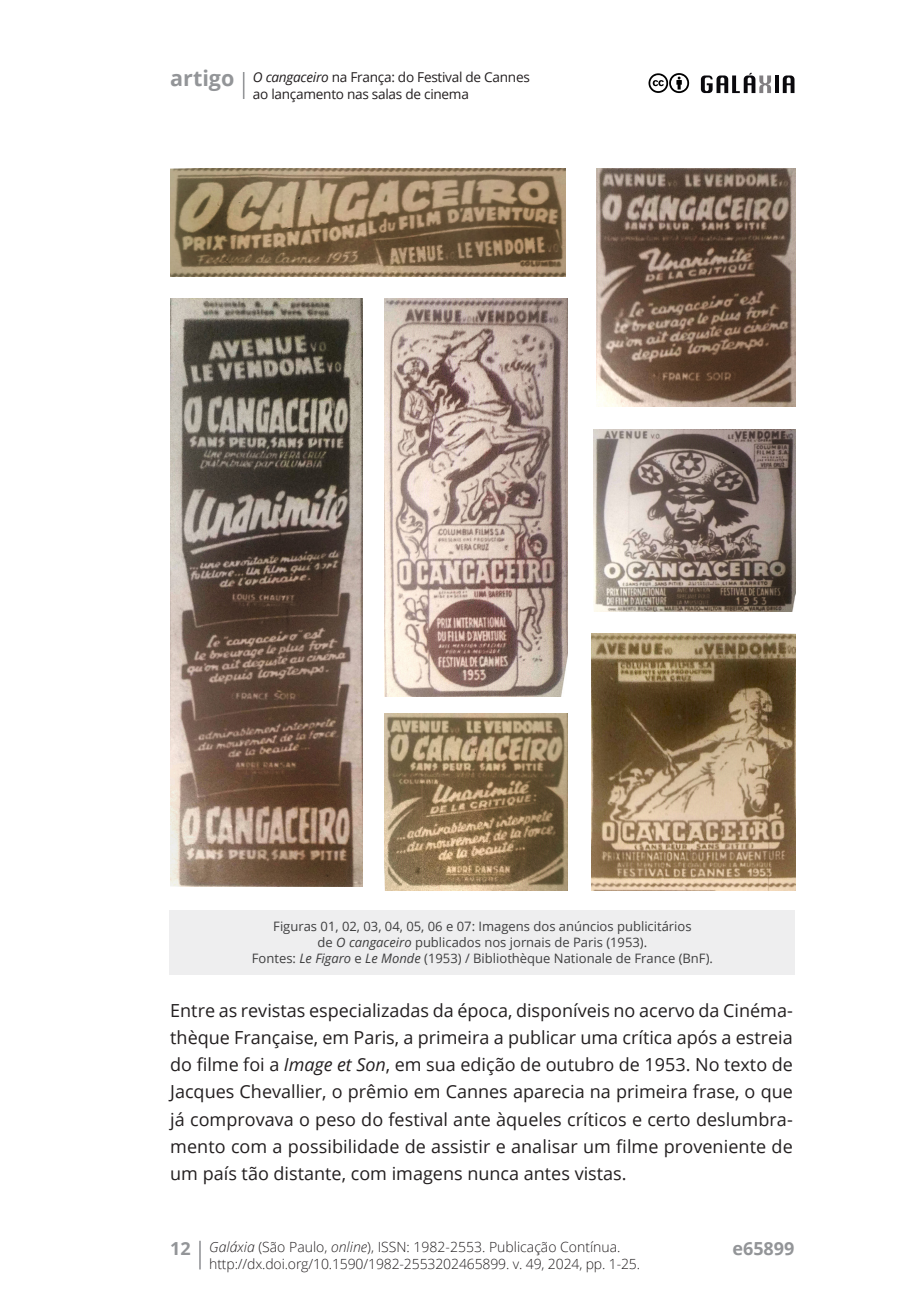
<style>
.page{position:relative;width:908px;height:1304px;background:#fff}
.page>*{position:absolute;margin:0;border:0;box-sizing:border-box;transform-origin:0 0}
.t1{font:700 21.6px "Open Sans";color:#939598}
.Mancha_de_texto{font:18px/27.2px "Open Sans";color:#231f20;text-align:justify}
.t2{font:700 18px "Open Sans";color:#939598}
.t3{font:300 14px "Open Sans";letter-spacing:-.01em;color:#231f20}
.t4{font:13.6px/17px "Open Sans";letter-spacing:-.02em;color:#231f20}
._0_enviado_RECEBIDO{font:13px/16px "Open Sans";color:#3e3e3f;text-align:center}
.s1{font-style:italic}
</style>
<div class="page">
<hr style="left:199px;top:1241px;width:2px;height:28px;background:#939598">
<svg style="left:243px;top:72px;width:1px;height:27px"></svg>
<svg style="left:775px;top:76px;width:3px;height:17px"></svg>
<svg style="left:782px;top:76px;width:12px;height:17px"></svg>
<svg style="left:648px;top:72px;width:122px;height:22px"></svg>
<img style="left:170px;top:168px;width:395px;height:109px">
<img style="left:591px;top:633px;width:203px;height:257px">
<img style="left:593px;top:430px;width:201px;height:182px">
<img style="left:170px;top:298px;width:192px;height:589px">
<img style="left:596px;top:169px;width:198px;height:238px">
<img style="left:384px;top:713px;width:183px;height:178px">
<img style="left:384px;top:298px;width:183px;height:398px">
<div style="left:170px;top:910px;width:624px;height:65px;background:#eeeeef"></div>
<p class="t1" style="left:170px;top:63px;width:66px">artigo</p>
<p class="t4" style="left:253px;top:68px;width:278px"><span class="s1">O cangaceiro</span> na França: do Festival de Cannes ao lançamento nas salas de cinema</p>
<p class="_0_enviado_RECEBIDO" style="left:252px;top:918px;width:462px">Figuras 01, 02, 03, 04, 05, 06 e 07: Imagens dos anúncios publicitários<br>de <span class="s1">O cangaceiro</span> publicados nos jornais de Paris (1953).<br>Fontes: <span class="s1">Le Figaro</span> e <span class="s1">Le Monde</span> (1953) / Bibliothèque Nationale de France (BnF).</p>
<p class="Mancha_de_texto" style="left:170px;top:996px;width:624px">Entre as revistas especializadas da época, disponíveis no acervo da Cinéma&shy;thèque Française, em Paris, a primeira a publicar uma crítica após a estreia do filme foi a <span class="s1">Image et Son</span>, em sua edição de outubro de 1953. No texto de Jacques Chevallier, o prêmio em Cannes aparecia na primeira frase, o que já comprovava o peso do festival ante àqueles críticos e certo deslumbra&shy;mento com a possibilidade de assistir e analisar um filme proveniente de um país tão distante, com imagens nunca antes vistas.</p>
<p class="t2" style="left:170px;top:1236px;width:22px">12</p>
<p class="t3" style="left:209px;top:1237px;width:412px"><span class="s1">Galáxia</span> (São Paulo, <span class="s1">online</span>), ISSN: 1982-2553. Publicação Contínua.</p>
<p class="t2" style="left:732px;top:1236px;width:64px">e65899</p>
<p class="t3" style="left:209px;top:1254px;width:432px">http://dx.doi.org/10.1590/1982-2553202465899. v. 49, 2024, pp. 1-25.</p>
</div>
